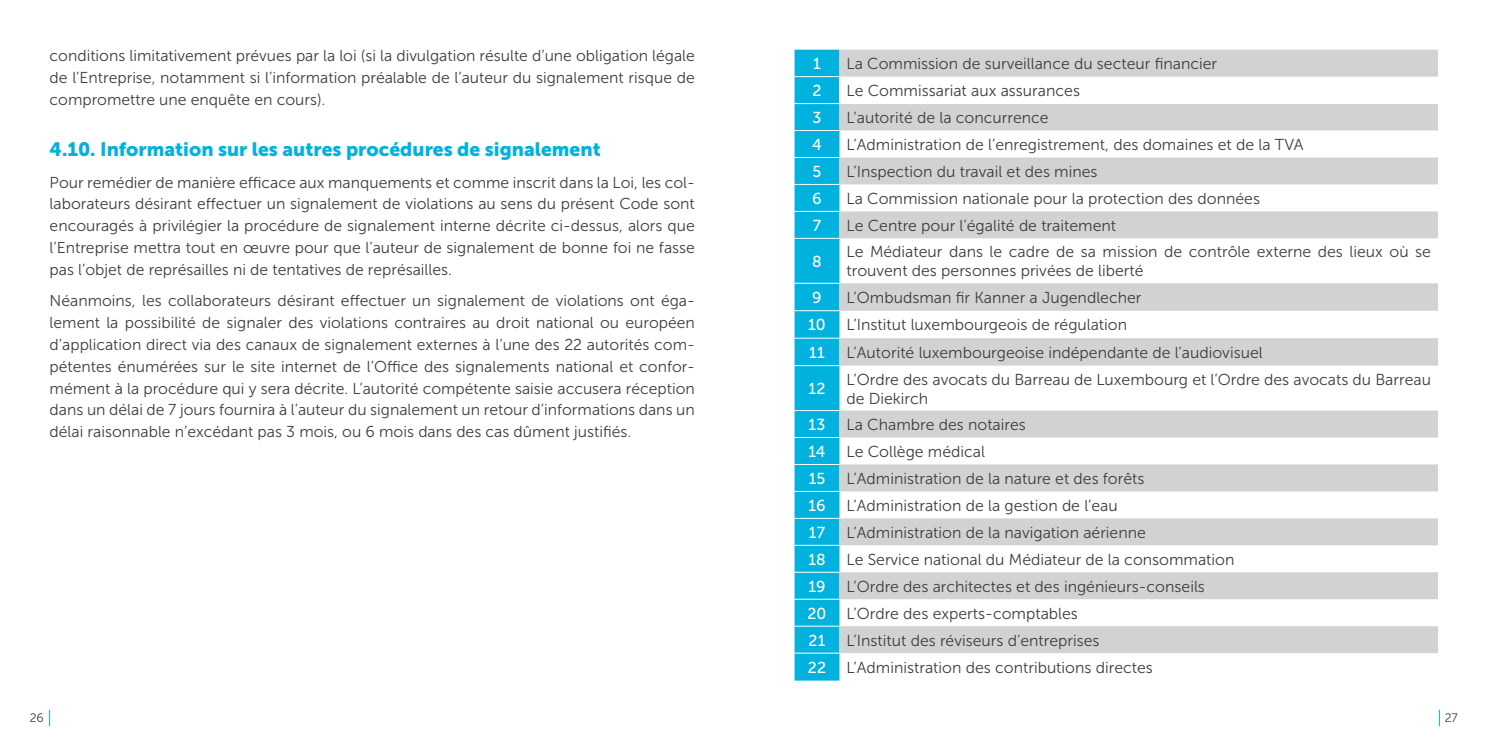
<style>
.page{position:relative;width:1489px;height:745px;background:#fff}
.page>*{position:absolute;margin:0;border:0;box-sizing:border-box;transform-origin:0 0}
.t1{font:19.25px "Museo Sans 900";color:#00b2dd}
.t2{font:15.75px/21.7px "Museo Sans 300";color:#3e3e3f;text-align:justify}
.t3{font:15.75px "Museo Sans 500";color:#fff}
.t4{font:12.25px "Museo Sans 300";color:#3e3e3f}
</style>
<div class="page">
<svg style="left:49px;top:709px;width:1px;height:16px"></svg>
<svg style="left:1438px;top:710px;width:1px;height:15px"></svg>
<svg style="left:794px;top:50px;width:45px;height:630px;background:#0db5de"></svg>
<svg style="left:839px;top:50px;width:598px;height:602px"></svg>
<div style="left:839px;top:77px;width:598px;height:26px;background:#fff"></div>
<hr style="left:794px;top:76px;width:45px;height:1px;background:#fff">
<hr style="left:794px;top:103px;width:45px;height:1px;background:#fff">
<hr style="left:794px;top:130px;width:45px;height:1px;background:#fff">
<hr style="left:794px;top:157px;width:45px;height:1px;background:#fff">
<hr style="left:794px;top:184px;width:45px;height:1px;background:#fff">
<hr style="left:794px;top:211px;width:45px;height:1px;background:#fff">
<hr style="left:794px;top:238px;width:45px;height:1px;background:#fff">
<hr style="left:794px;top:282px;width:45px;height:1px;background:#fff">
<hr style="left:794px;top:310px;width:45px;height:1px;background:#fff">
<hr style="left:794px;top:337px;width:45px;height:1px;background:#fff">
<hr style="left:794px;top:365px;width:45px;height:1px;background:#fff">
<hr style="left:794px;top:410px;width:45px;height:1px;background:#fff">
<hr style="left:794px;top:437px;width:45px;height:1px;background:#fff">
<hr style="left:794px;top:463px;width:45px;height:1px;background:#fff">
<hr style="left:794px;top:490px;width:45px;height:1px;background:#fff">
<hr style="left:794px;top:517px;width:45px;height:1px;background:#fff">
<hr style="left:794px;top:544px;width:45px;height:1px;background:#fff">
<hr style="left:794px;top:571px;width:45px;height:1px;background:#fff">
<hr style="left:794px;top:598px;width:45px;height:1px;background:#fff">
<hr style="left:794px;top:625px;width:45px;height:1px;background:#fff">
<hr style="left:794px;top:652px;width:45px;height:1px;background:#fff">
<p class="t2" style="left:50px;top:45px;width:646px">conditions limitativement prévues par la loi (si la divulgation résulte d’une obligation légale de l’Entreprise, notamment si l’information préalable de l’auteur du signalement risque de compromettre une enquête en cours).</p>
<p class="t1" style="left:50px;top:138px;width:552px">4.10. Information sur les autres procédures de signalement</p>
<p class="t2" style="left:50px;top:171px;width:646px">Pour remédier de manière efficace aux manquements et comme inscrit dans la Loi, les col&shy;laborateurs désirant effectuer un signalement de violations au sens du présent Code sont encouragés à privilégier la procédure de signalement interne décrite ci-dessus, alors que l’Entreprise mettra tout en œuvre pour que l’auteur de signalement de bonne foi ne fasse pas l’objet de représailles ni de tentatives de représailles.</p>
<p class="t2" style="left:50px;top:290px;width:646px">Néanmoins, les collaborateurs désirant effectuer un signalement de violations ont éga&shy;lement la possibilité de signaler des violations contraires au droit national ou européen d’application direct via des canaux de signalement externes à l’une des 22 autorités com&shy;pétentes énumérées sur le site internet de l’Office des signalements national et confor&shy;mément à la procédure qui y sera décrite. L’autorité compétente saisie accusera réception dans un délai de 7 jours fournira à l’auteur du signalement un retour d’informations dans un délai raisonnable n’excédant pas 3 mois, ou 6 mois dans des cas dûment justifiés.</p>
<p class="t3" style="left:813px;top:55px;width:9px">1</p>
<p class="t2" style="left:846px;top:53px;width:372px">La Commission de surveillance du secteur financier</p>
<p class="t3" style="left:812px;top:82px;width:11px">2</p>
<p class="t2" style="left:846px;top:80px;width:235px">Le Commissariat aux assurances</p>
<p class="t3" style="left:812px;top:109px;width:10px">3</p>
<p class="t2" style="left:846px;top:107px;width:204px">L’autorité de la concurrence</p>
<p class="t3" style="left:812px;top:136px;width:11px">4</p>
<p class="t2" style="left:846px;top:134px;width:458px">L’Administration de l’enregistrement, des domaines et de la TVA</p>
<p class="t3" style="left:812px;top:163px;width:10px">5</p>
<p class="t2" style="left:846px;top:161px;width:252px">L’Inspection du travail et des mines</p>
<p class="t3" style="left:812px;top:190px;width:11px">6</p>
<p class="t2" style="left:846px;top:187px;width:415px">La Commission nationale pour la protection des données</p>
<p class="t3" style="left:812px;top:217px;width:10px">7</p>
<p class="t2" style="left:846px;top:214px;width:271px">Le Centre pour l’égalité de traitement</p>
<p class="t3" style="left:812px;top:252px;width:11px">8</p>
<p class="t2" style="left:846px;top:242px;width:586px;line-height:19.1px">Le Médiateur dans le cadre de sa mission de contrôle externe des lieux où se trouvent des personnes privées de liberté</p>
<p class="t3" style="left:812px;top:289px;width:11px">9</p>
<p class="t2" style="left:846px;top:286px;width:296px">L’Ombudsman fir Kanner a Jugendlecher</p>
<p class="t3" style="left:808px;top:316px;width:19px">10</p>
<p class="t2" style="left:846px;top:314px;width:282px">L’Institut luxembourgeois de régulation</p>
<p class="t3" style="left:809px;top:343px;width:17px">11</p>
<p class="t2" style="left:846px;top:341px;width:417px">L’Autorité luxembourgeoise indépendante de l’audiovisuel</p>
<p class="t3" style="left:808px;top:380px;width:18px">12</p>
<p class="t2" style="left:846px;top:369px;width:586px;line-height:19.1px">L’Ordre des avocats du Barreau de Luxembourg et l’Ordre des avocats du Barreau de Diekirch</p>
<p class="t3" style="left:808px;top:415px;width:18px">13</p>
<p class="t2" style="left:846px;top:413px;width:181px">La Chambre des notaires</p>
<p class="t3" style="left:808px;top:442px;width:19px">14</p>
<p class="t2" style="left:846px;top:440px;width:140px">Le Collège médical</p>
<p class="t3" style="left:808px;top:469px;width:18px">15</p>
<p class="t2" style="left:846px;top:467px;width:299px">L’Administration de la nature et des forêts</p>
<p class="t3" style="left:808px;top:496px;width:19px">16</p>
<p class="t2" style="left:846px;top:494px;width:273px">L’Administration de la gestion de l’eau</p>
<p class="t3" style="left:809px;top:523px;width:18px">17</p>
<p class="t2" style="left:846px;top:521px;width:301px">L’Administration de la navigation aérienne</p>
<p class="t3" style="left:808px;top:550px;width:19px">18</p>
<p class="t2" style="left:846px;top:548px;width:389px">Le Service national du Médiateur de la consommation</p>
<p class="t3" style="left:808px;top:577px;width:19px">19</p>
<p class="t2" style="left:846px;top:575px;width:360px">L’Ordre des architectes et des ingénieurs-conseils</p>
<p class="t3" style="left:807px;top:604px;width:20px">20</p>
<p class="t2" style="left:846px;top:602px;width:233px">L’Ordre des experts-comptables</p>
<p class="t3" style="left:808px;top:631px;width:18px">21</p>
<p class="t2" style="left:846px;top:629px;width:254px">L’Institut des réviseurs d’entreprises</p>
<p class="t3" style="left:808px;top:658px;width:20px">22</p>
<p class="t2" style="left:846px;top:656px;width:308px">L’Administration des contributions directes</p>
<p class="t4" style="left:30px;top:710px;width:16px">26</p>
<p class="t4" style="left:1444px;top:710px;width:15px">27</p>
</div>
